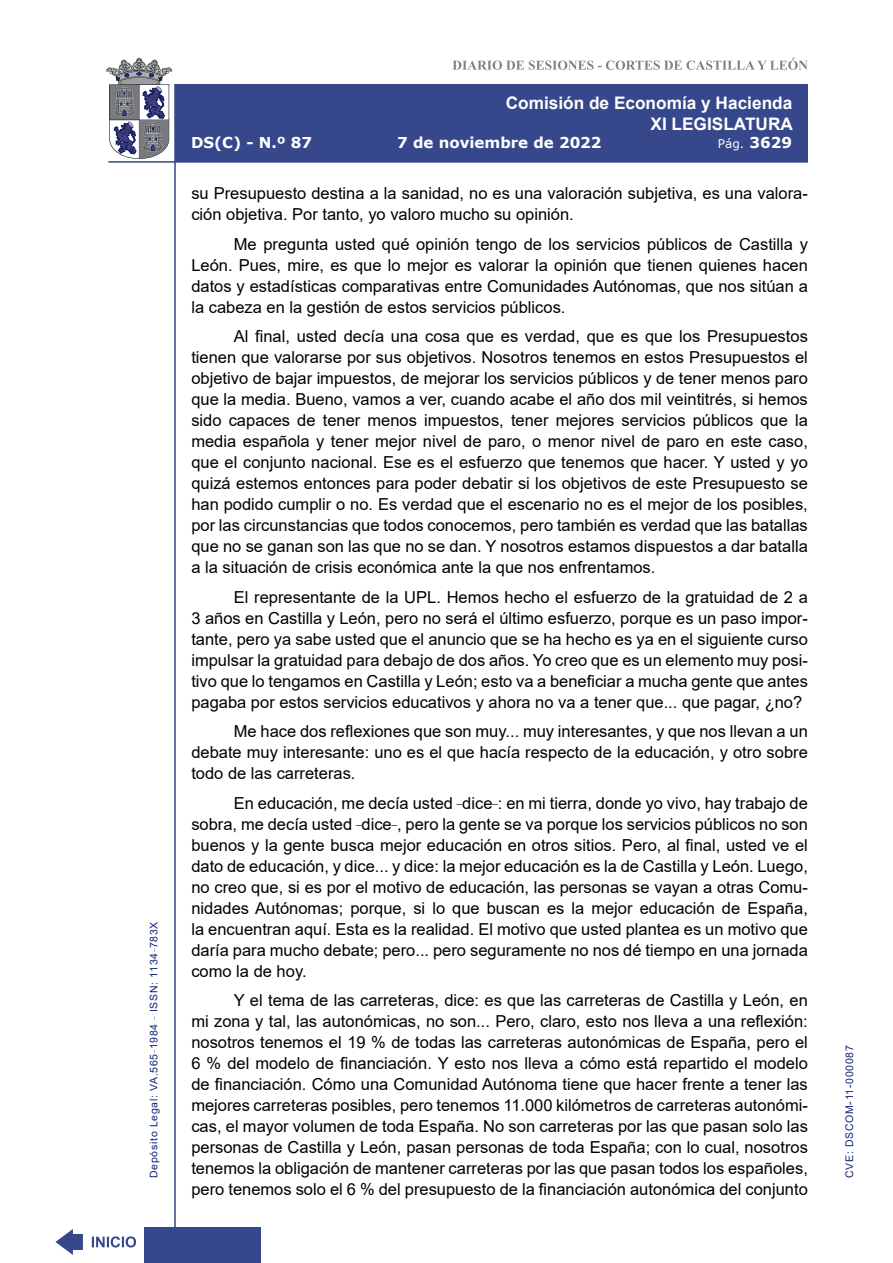
<style>
.page{position:relative;width:893px;height:1263px;background:#fff}
.page>*{position:absolute;margin:0;border:0;box-sizing:border-box;transform-origin:0 0}
.t1{font:700 17.25px/20.7px "Arial";color:#fff;text-align:right}
.t2{font:16.5px/21px "Arial";color:#000;text-align:justify}
.t3{font:700 15px "Verdana";color:#fff}
.t4{font:12px "Verdana";color:#fff}
.t5{font:10.5px "Arial";letter-spacing:.065em;color:#122678}
.s1{font-weight:700;font-size:15px}
</style>
<div class="page">
<svg style="left:452px;top:58px;width:356px;height:12px"></svg>
<hr style="left:174px;top:84px;width:2px;height:1179px;background:#36478c">
<div style="left:144px;top:1227px;width:117px;height:36px;background:#36478c"></div>
<div style="left:175px;top:84px;width:633px;height:78px;background:#36478c"></div>
<hr style="left:108px;top:161px;width:700px;height:2px;background:#36478c">
<svg style="left:92px;top:1236px;width:44px;height:11px"></svg>
<svg style="left:55px;top:1229px;width:28px;height:26px"></svg>
<svg style="left:106px;top:58px;width:66px;height:101px"></svg>
<p class="t5" style="left:146px;top:1178px;width:258px;rotate:-90deg">Depósito Legal: VA.565<sup>_</sup>1984 <sup>_</sup> ISSN: 1134<sup>_</sup>783X</p>
<p class="t1" style="left:506px;top:93px;width:289px">Comisión de Economía y Hacienda<br>XI LEGISLATURA</p>
<p class="t3" style="left:191px;top:132px;width:123px">DS(C) - N.º 87</p>
<p class="t3" style="left:397px;top:132px;width:206px">7 de noviembre de 2022</p>
<p class="t4" style="left:718px;top:135px;width:76px">Pág. <span class="s1">3629</span></p>
<p class="t2" style="left:191px;top:183px;width:618px">su Presupuesto destina a la sanidad, no es una valoración subjetiva, es una valora&shy;ción objetiva. Por tanto, yo valoro mucho su opinión.</p>
<p class="t2" style="left:191px;top:233px;width:618px;text-indent:43px">Me pregunta usted qué opinión tengo de los servicios públicos de Castilla y León. Pues, mire, es que lo mejor es valorar la opinión que tienen quienes hacen datos y estadísticas comparativas entre Comunidades Autónomas, que nos sitúan a la cabeza en la gestión de estos servicios públicos.</p>
<p class="t2" style="left:191px;top:326px;width:618px;text-indent:43px">Al final, usted decía una cosa que es verdad, que es que los Presupuestos tienen que valorarse por sus objetivos. Nosotros tenemos en estos Presupuestos el objetivo de bajar impuestos, de mejorar los servicios públicos y de tener menos paro que la media. Bueno, vamos a ver, cuando acabe el año dos mil veintitrés, si hemos sido capaces de tener menos impuestos, tener mejores servicios públicos que la media española y tener mejor nivel de paro, o menor nivel de paro en este caso, que el conjunto nacional. Ese es el esfuerzo que tenemos que hacer. Y usted y yo quizá estemos entonces para poder debatir si los objetivos de este Presupuesto se han podido cumplir o no. Es verdad que el escenario no es el mejor de los posibles, por las circunstancias que todos conocemos, pero también es verdad que las batallas que no se ganan son las que no se dan. Y nosotros estamos dispuestos a dar batalla a la situación de crisis económica ante la que nos enfrentamos.</p>
<p class="t2" style="left:191px;top:586px;width:618px;text-indent:43px">El representante de la UPL. Hemos hecho el esfuerzo de la gratuidad de 2 a 3 años en Castilla y León, pero no será el último esfuerzo, porque es un paso impor&shy;tante, pero ya sabe usted que el anuncio que se ha hecho es ya en el siguiente curso impulsar la gratuidad para debajo de dos años. Yo creo que es un elemento muy posi&shy;tivo que lo tengamos en Castilla y León; esto va a beneficiar a mucha gente que antes pagaba por estos servicios educativos y ahora no va a tener que... que pagar, ¿no?</p>
<p class="t2" style="left:191px;top:721px;width:618px;text-indent:43px">Me hace dos reflexiones que son muy... muy interesantes, y que nos llevan a un debate muy interesante: uno es el que hacía respecto de la educación, y otro sobre todo de las carreteras.</p>
<p class="t2" style="left:191px;top:792px;width:618px;text-indent:43px">En educación, me decía usted <sup>_</sup>dice<sup>_</sup>: en mi tierra, donde yo vivo, hay trabajo de sobra, me decía usted <sup>_</sup>dice<sup>_</sup>, pero la gente se va porque los servicios públicos no son buenos y la gente busca mejor educación en otros sitios. Pero, al final, usted ve el dato de educación, y dice... y dice: la mejor educación es la de Castilla y León. Luego, no creo que, si es por el motivo de educación, las personas se vayan a otras Comu&shy;nidades Autónomas; porque, si lo que buscan es la mejor educación de España, la encuentran aquí. Esta es la realidad. El motivo que usted plantea es un motivo que daría para mucho debate; pero... pero seguramente no nos dé tiempo en una jornada como la de hoy.</p>
<p class="t2" style="left:191px;top:990px;width:618px;text-indent:43px">Y el tema de las carreteras, dice: es que las carreteras de Castilla y León, en mi zona y tal, las autonómicas, no son... Pero, claro, esto nos lleva a una reflexión: nosotros tenemos el 19 % de todas las carreteras autonómicas de España, pero el 6 % del modelo de financiación. Y esto nos lleva a cómo está repartido el modelo de financiación. Cómo una Comunidad Autónoma tiene que hacer frente a tener las mejores carreteras posibles, pero tenemos 11.000 kilómetros de carreteras autonómi&shy;cas, el mayor volumen de toda España. No son carreteras por las que pasan solo las personas de Castilla y León, pasan personas de toda España; con lo cual, nosotros tenemos la obligación de mantener carreteras por las que pasan todos los españoles, pero tenemos solo el 6 % del presupuesto de la financiación autonómica del conjunto</p>
<p class="t5" style="left:842px;top:1178px;width:134px;rotate:-90deg">CVE: DSCOM-11-000087</p>
</div>
